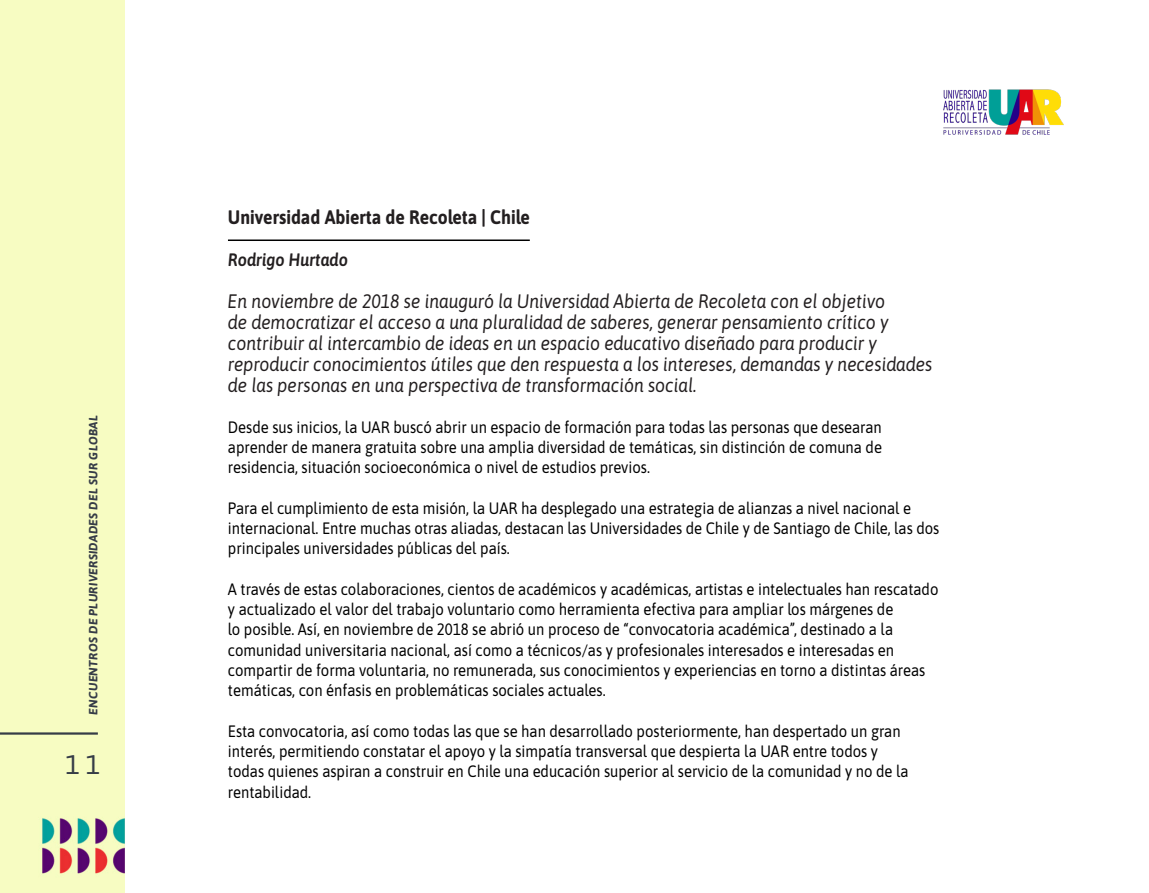
<style>
.page{position:relative;width:1149px;height:893px;background:#fff}
.page>*{position:absolute;margin:0;border:0;box-sizing:border-box;transform-origin:0 0}
.t1{font:27px "Asap";color:#363c47}
.CURSIVA{font:italic 19.5px/21px "Asap";color:#231f20;scale:.9 1}
.Texto_sin_sangria{font:700 19.5px "Asap";color:#231f20;scale:.9 1}
.Texto_sin_sangria-2{font:italic 600 18px "Asap";color:#231f20;scale:.9 1}
.t2{font:16.5px/20.2px "Asap";color:#000;scale:.9 1}
.t3{font:italic 700 12px "Asap";letter-spacing:.02em;color:#363c47}
</style>
<div class="page">
<div style="left:0;top:0;width:125px;height:893px;background:#f7fcc2"></div>
<hr style="left:0;top:732px;width:98px;height:3px;background:#363c47">
<img style="left:943px;top:90px;width:120px;height:44px">
<hr style="left:228px;top:239px;width:301px;height:2px;background:#000">
<p class="t3" style="left:85px;top:715px;width:301px;rotate:-90deg">ENCUENTROS DE PLURIVERSIDADES DEL SUR GLOBAL</p>
<h1 class="t1" style="left:65px;top:746px;width:36px">11</h1>
<p class="Texto_sin_sangria" style="left:228px;top:204px;width:337px">Universidad Abierta de Recoleta | Chile</p>
<p class="Texto_sin_sangria-2" style="left:228px;top:248px;width:135px">Rodrigo Hurtado</p>
<p class="CURSIVA" style="left:228px;top:290px;width:784px">En noviembre de 2018 se inauguró la Universidad Abierta de Recoleta con el objetivo<br>de democratizar el acceso a una pluralidad de saberes, generar pensamiento crítico y contribuir al intercambio de ideas en un espacio educativo diseñado para producir y reproducir conocimientos útiles que den respuesta a los intereses, demandas y necesidades de las personas en una perspectiva de transformación social.</p>
<p class="t2" style="left:228px;top:416px;width:728px;text-align:justify">Desde sus inicios, la UAR buscó abrir un espacio de formación para todas las personas que desearan aprender de manera gratuita sobre una amplia diversidad de temáticas, sin distinción de comuna de residencia, situación socioeconómica o nivel de estudios previos.</p>
<p class="t2" style="left:228px;top:497px;width:791px">Para el cumplimiento de esta misión, la UAR ha desplegado una estrategia de alianzas a nivel nacional e internacional. Entre muchas otras aliadas, destacan las Universidades de Chile y de Santiago de Chile, las dos principales universidades públicas del país.</p>
<p class="t2" style="left:228px;top:578px;width:790px">A través de estas colaboraciones, cientos de académicos y académicas, artistas e intelectuales han rescatado y actualizado el valor del trabajo voluntario como herramienta efectiva para ampliar los márgenes de<br>lo posible. Así, en noviembre de 2018 se abrió un proceso de “convocatoria académica”, destinado a la comunidad universitaria nacional, así como a técnicos/as y profesionales interesados e interesadas en compartir de forma voluntaria, no remunerada, sus conocimientos y experiencias en torno a distintas áreas temáticas, con énfasis en problemáticas sociales actuales.</p>
<p class="t2" style="left:228px;top:720px;width:757px">Esta convocatoria, así como todas las que se han desarrollado posteriormente, han despertado un gran interés, permitiendo constatar el apoyo y la simpatía transversal que despierta la UAR entre todos y todas quienes aspiran a construir en Chile una educación superior al servicio de la comunidad y no de la rentabilidad.</p>
</div>
